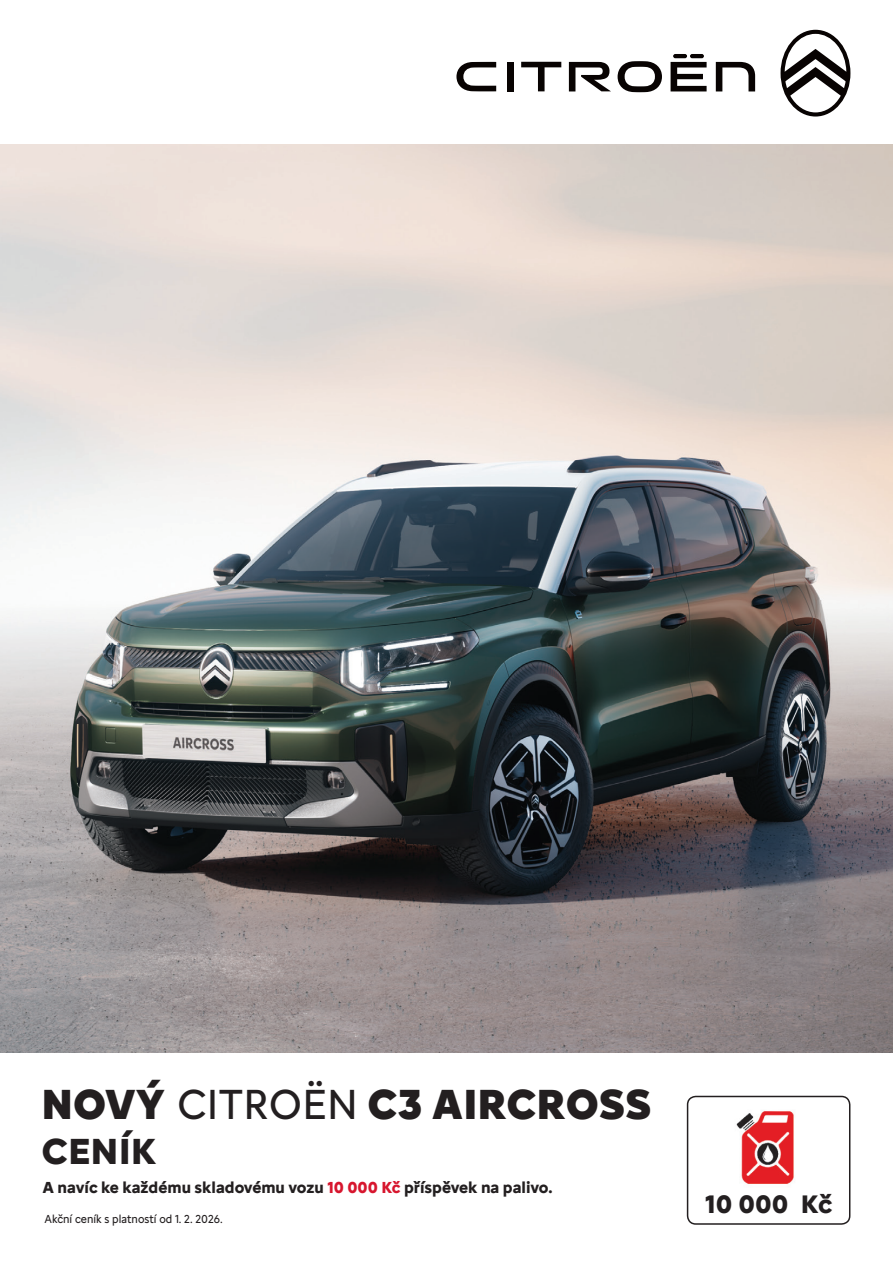
<style>
.page{position:relative;width:893px;height:1263px;background:#fff}
.page>*{position:absolute;margin:0;border:0;box-sizing:border-box;transform-origin:0 0}
.t1{font:900 43.5px "Citroen Type Latin";color:#231f20}
.t2{font:700 37.5px "Citroen Type Latin";color:#231f20}
.t3{font:700 26.25px "Citroen Type Latin";color:#231f20}
.t4{font:700 16.5px "Citroen Type Latin";color:#231f20}
.t5{font:12px "Citroen Type Latin";color:#231f20;scale:.92 1}
.s1{font-weight:400}
.s2{color:#d7162e}
</style>
<div class="page">
<img style="left:0;top:145px;width:893px;height:907px">
<svg style="left:521px;top:62px;width:40px;height:29px"></svg>
<div style="left:507px;top:62px;width:7px;height:29px;background:#080302"></div>
<svg style="left:716px;top:62px;width:39px;height:29px"></svg>
<hr style="left:690px;top:54px;width:14px;height:4px;background:#080302;border-radius:2px">
<svg style="left:569px;top:62px;width:42px;height:29px"></svg>
<svg style="left:618px;top:61px;width:44px;height:31px"></svg>
<svg style="left:671px;top:62px;width:36px;height:29px"></svg>
<hr style="left:673px;top:54px;width:14px;height:4px;background:#080302;border-radius:2px">
<svg style="left:456px;top:62px;width:40px;height:29px"></svg>
<svg style="left:780px;top:30px;width:70px;height:87px"></svg>
<img style="left:736px;top:1110px;width:58px;height:74px">
<div style="left:687px;top:1096px;width:163px;height:129px;border:2px solid #231f20;border-radius:8px"></div>
<h1 class="t1" style="left:41px;top:1071px;width:612px">NOVÝ <span class="s1">CITROËN</span> C3 AIRCROSS</h1>
<h2 class="t2" style="left:41px;top:1123px;width:117px">Ceník</h2>
<p class="t4" style="left:43px;top:1175px;width:512px">A navíc ke každému skladovému vozu <span class="s2">10 000 Kč</span> příspěvek na palivo.</p>
<p class="t5" style="left:45px;top:1210px;width:195px">Akční ceník s platností od 1. 2. 2026.</p>
<h3 class="t3" style="left:705px;top:1184px;width:129px">10 000 Kč</h3>
</div>
